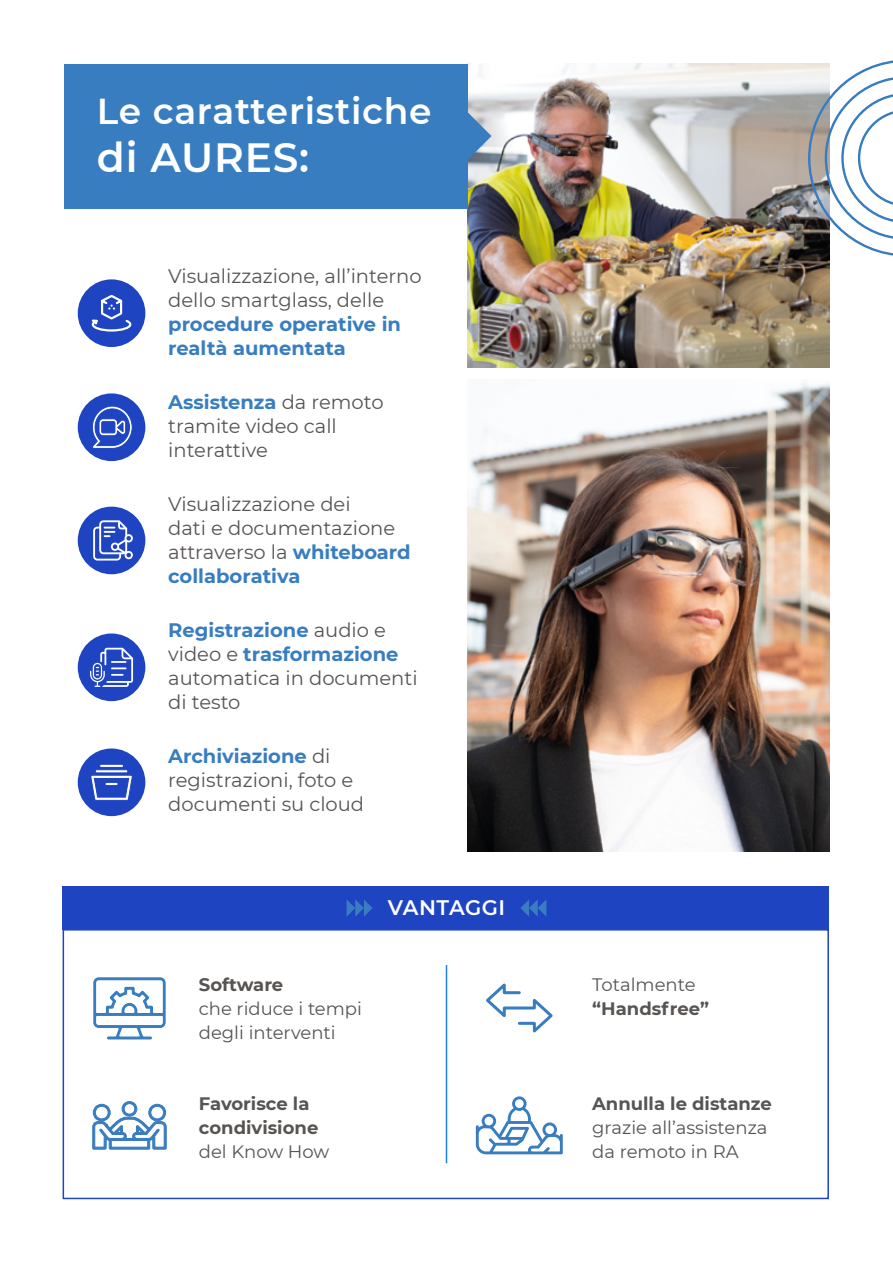
<style>
.page{position:relative;width:893px;height:1263px;background:#fff}
.page>*{position:absolute;margin:0;border:0;box-sizing:border-box;transform-origin:0 0}
.t1{font:600 40.8px "Montserrat";letter-spacing:.02em;color:#fff}
.t2{font:600 36px "Montserrat";letter-spacing:.02em;color:#fff}
.t3{font:600 21px "Montserrat";letter-spacing:.025em;color:#fff}
.t4{font:19.5px/24px "Montserrat";color:#575452}
.t5{font:700 19.5px/24px "Montserrat";color:#387dc0}
.t6{font:18px/24px "Montserrat";color:#575452}
.t7{font:700 18px/24px "Montserrat";color:#575452}
.s1{font-weight:700;color:#387dc0}
</style>
<div class="page">
<img style="left:468px;top:64px;width:361px;height:303px">
<div style="left:64px;top:64px;width:404px;height:144px;background:#387dc0"></div>
<div style="left:78px;top:507px;width:67px;height:67px;background:#1e44c1;border-radius:50%"></div>
<svg style="left:93px;top:520px;width:40px;height:40px"></svg>
<img style="left:468px;top:383px;width:361px;height:468px">
<svg style="left:468px;top:111px;width:23px;height:50px"></svg>
<hr style="left:446px;top:965px;width:1px;height:198px;background:#1e83e0">
<div style="left:63px;top:886px;width:766px;height:44px;background:#1e44c1"></div>
<div style="left:63px;top:929px;width:766px;height:270px;border:2px solid #1e44c1"></div>
<svg style="left:520px;top:900px;width:26px;height:17px"></svg>
<svg style="left:347px;top:900px;width:26px;height:17px"></svg>
<div style="left:78px;top:279px;width:67px;height:68px;background:#1e44c1;border-radius:50%"></div>
<svg style="left:91px;top:295px;width:41px;height:37px"></svg>
<div style="left:78px;top:393px;width:67px;height:68px;background:#1e44c1;border-radius:50%"></div>
<svg style="left:92px;top:406px;width:41px;height:43px"></svg>
<svg style="left:92px;top:1101px;width:75px;height:48px"></svg>
<svg style="left:476px;top:1096px;width:87px;height:58px"></svg>
<div style="left:78px;top:748px;width:67px;height:68px;background:#1e44c1;border-radius:50%"></div>
<svg style="left:91px;top:764px;width:42px;height:37px"></svg>
<div style="left:78px;top:633px;width:67px;height:68px;background:#1e44c1;border-radius:50%"></div>
<svg style="left:90px;top:648px;width:43px;height:39px"></svg>
<svg style="left:93px;top:977px;width:73px;height:63px"></svg>
<svg style="left:486px;top:983px;width:67px;height:50px"></svg>
<svg style="left:807px;top:60px;width:86px;height:197px"></svg>
<h2 class="t2" style="left:97px;top:89px;width:336px">Le caratteristiche</h2>
<h1 class="t1" style="left:97px;top:132px;width:214px">di AURES:</h1>
<p class="t4" style="left:168px;top:264px;width:255px">Visualizzazione, all’interno dello smartglass, delle</p>
<p class="t5" style="left:168px;top:312px;width:234px">procedure operative in realtà aumentata</p>
<p class="t4" style="left:168px;top:390px;width:217px"><span class="s1">Assistenza</span> da remoto tramite video call interattive</p>
<p class="t4" style="left:168px;top:492px;width:244px">Visualizzazione dei<br>dati e documentazione attraverso la <span class="s1">whiteboard collaborativa</span></p>
<p class="t4" style="left:168px;top:618px;width:251px"><span class="s1">Registrazione</span> audio e video e <span class="s1">trasformazione </span>automatica in documenti di testo</p>
<p class="t4" style="left:168px;top:744px;width:197px"><span class="s1">Archiviazione</span> di registrazioni, foto e documenti su cloud</p>
<p class="t7" style="left:199px;top:972px;width:86px">Software</p>
<p class="t6" style="left:199px;top:996px;width:165px">che riduce i tempi degli interventi</p>
<p class="t7" style="left:199px;top:1091px;width:121px">Favorisce la condivisione</p>
<p class="t6" style="left:199px;top:1139px;width:132px">del Know How</p>
<p class="t3" style="left:388px;top:895px;width:119px">VANTAGGI</p>
<p class="t6" style="left:592px;top:972px;width:105px">Totalmente</p>
<p class="t7" style="left:592px;top:996px;width:118px">“Handsfree”</p>
<p class="t7" style="left:592px;top:1091px;width:181px">Annulla le distanze</p>
<p class="t6" style="left:592px;top:1115px;width:177px">grazie all’assistenza da remoto in RA</p>
</div>
